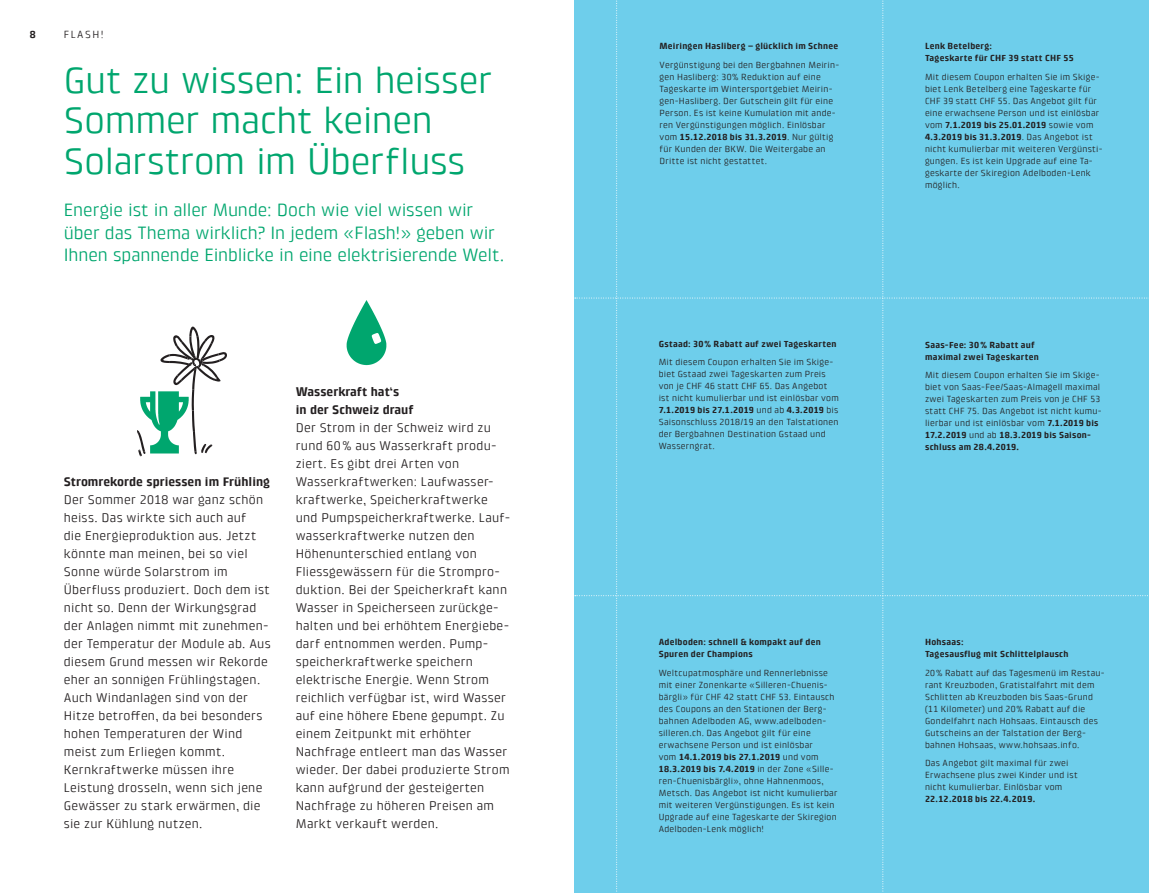
<style>
.page{position:relative;width:1149px;height:893px;background:#fff}
.page>*{position:absolute;margin:0;border:0;box-sizing:border-box;transform-origin:0 0}
.BKW_Headline_25_27pt{font:37.5px/40.5px "Klint Pro";letter-spacing:-.01em;color:#00a66e}
.BKW_Intro_12_15pt_Re{font:18px/22.5px "Klint Pro";letter-spacing:-.005em;color:#00a66e}
.BKW_Copy_8_5_12pt_Re{font:12.75px/18px "Klint Pro";letter-spacing:.02em;color:#231f20}
.BKW_Subheadline_3_8{font:700 12.75px/18px "Klint Pro";color:#231f20}
.t1{font:10.5px "Klint Pro";letter-spacing:.15em;color:#231f20}
.t2{font:700 10.5px "Klint Pro";color:#231f20}
.BKW_Caption_Small_6{font:9px/12px "Klint Pro";letter-spacing:.025em;color:#231f20}
.BKW_Caption_Small_6-2{font:700 9px/12px "Klint Pro";letter-spacing:.025em;color:#231f20}
.s1{font-weight:700}
</style>
<div class="page">
<img style="left:140px;top:391px;width:56px;height:66px">
<img style="left:346px;top:300px;width:41px;height:66px">
<svg style="left:137px;top:430px;width:8px;height:26px"></svg>
<svg style="left:160px;top:326px;width:67px;height:128px"></svg>
<div style="left:574px;top:0;width:575px;height:893px;background:#6eceeb"></div>
<p class="t2" style="left:30px;top:29px;width:7px">8</p>
<p class="t1" style="left:64px;top:29px;width:41px">FLASH!</p>
<p class="BKW_Headline_25_27pt" style="left:64px;top:59px;width:430px">Gut zu wissen: Ein heisser<br>Sommer macht keinen<br>Solarstrom im Überfluss</p>
<p class="BKW_Intro_12_15pt_Re" style="left:64px;top:199px;width:442px">Energie ist in aller Munde: Doch wie viel wissen wir über das Thema wirklich? In jedem «Flash!» geben wir<br>Ihnen spannende Einblicke in eine elektrisierende Welt.</p>
<p class="BKW_Subheadline_3_8" style="left:64px;top:473px;width:208px">Stromrekorde spriessen im Frühling</p>
<p class="BKW_Copy_8_5_12pt_Re" style="left:64px;top:491px;width:208px">Der Sommer 2018 war ganz schön heiss. Das wirkte sich auch auf<br>die Energieproduktion aus. Jetzt könnte man meinen, bei so viel<br>Sonne würde Solarstrom im<br>Überfluss produziert. Doch dem ist nicht so. Denn der Wirkungsgrad der Anlagen nimmt mit zunehmen&shy;der Temperatur der Module ab. Aus diesem Grund messen wir Rekorde eher an sonnigen Frühlingstagen.<br>Auch Windanlagen sind von der<br>Hitze betroffen, da bei besonders hohen Temperaturen der Wind meist zum Erliegen kommt.<br>Kernkraftwerke müssen ihre<br>Leistung drosseln, wenn sich jene<br>Gewässer zu stark erwärmen, die sie zur Kühlung nutzen.</p>
<p class="BKW_Subheadline_3_8" style="left:296px;top:383px;width:119px">Wasserkraft hat‘s<br>in der Schweiz drauf</p>
<p class="BKW_Copy_8_5_12pt_Re" style="left:296px;top:419px;width:216px">Der Strom in der Schweiz wird zu rund 60% aus Wasserkraft produ&shy;ziert. Es gibt drei Arten von<br>Wasserkraftwerken: Laufwasser&shy;kraftwerke, Speicherkraftwerke und Pumpspeicherkraftwerke. Lauf&shy;wasserkraftwerke nutzen den<br>Höhenunterschied entlang von<br>Fliessgewässern für die Strompro&shy;duktion. Bei der Speicherkraft kann<br>Wasser in Speicherseen zurückge&shy;halten und bei erhöhtem Energiebe&shy;darf entnommen werden. Pump&shy;speicherkraftwerke speichern elektrische Energie. Wenn Strom reichlich verfügbar ist, wird Wasser auf eine höhere Ebene gepumpt. Zu einem Zeitpunkt mit erhöhter<br>Nachfrage entleert man das Wasser wieder. Der dabei produzierte Strom kann aufgrund der gesteigerten<br>Nachfrage zu höheren Preisen am<br>Markt verkauft werden.</p>
<p class="BKW_Caption_Small_6-2" style="left:659px;top:40px;width:180px">Meiringen Hasliberg – glücklich im Schnee</p>
<p class="BKW_Caption_Small_6" style="left:659px;top:59px;width:181px">Vergünstigung bei den Bergbahnen Meirin&shy;gen Hasliberg: 30% Reduktion auf eine Tageskarte im Wintersportgebiet Meirin&shy;gen-Hasliberg. Der Gutschein gilt für eine Person. Es ist keine Kumulation mit ande&shy;ren Vergünstigungen möglich. Einlösbar vom <span class="s1">15.12.2018 bis 31.3.2019</span>. Nur gültig für Kunden der BKW. Die Weitergabe an Dritte ist nicht gestattet.</p>
<p class="BKW_Caption_Small_6-2" style="left:658px;top:338px;width:179px">Gstaad: 30% Rabatt auf zwei Tageskarten</p>
<p class="BKW_Caption_Small_6" style="left:658px;top:356px;width:181px">Mit diesem Coupon erhalten Sie im Skige&shy;biet Gstaad zwei Tageskarten zum Preis von je CHF 46 statt CHF 65. Das Angebot ist nicht kumulierbar und ist einlösbar vom <span class="s1">7.1.2019 bis 27.1.2019</span> und ab <span class="s1">4.3.2019</span> bis Saisonschluss 2018/19 an den Talstationen der Bergbahnen Destination Gstaad und Wasserngrat.</p>
<p class="BKW_Caption_Small_6-2" style="left:658px;top:636px;width:163px">Adelboden: schnell &amp; kompakt auf den<br>Spuren der Champions</p>
<p class="BKW_Caption_Small_6" style="left:658px;top:666px;width:180px">Weltcupatmosphäre und Rennerlebnisse mit einer Zonenkarte «Silleren-Chuenis&shy;bärgli» für CHF 42 statt CHF 53. Eintausch des Coupons an den Stationen der Berg&shy;bahnen Adelboden AG, www.adelboden&shy;silleren.ch. Das Angebot gilt für eine erwachsene Person und ist einlösbar<br>vom <span class="s1">14.1.2019 bis 27.1.2019</span> und vom <span class="s1">18.3.2019 bis 7.4.2019</span> in der Zone «Sille&shy;ren-Chuenisbärgli», ohne Hahnenmoos, Metsch. Das Angebot ist nicht kumulierbar mit weiteren Vergünstigungen. Es ist kein Upgrade auf eine Tageskarte der Skiregion Adelboden-Lenk möglich!</p>
<p class="BKW_Caption_Small_6-2" style="left:924px;top:40px;width:150px">Lenk Betelberg:<br>Tageskarte für CHF 39 statt CHF 55</p>
<p class="BKW_Caption_Small_6" style="left:924px;top:71px;width:179px">Mit diesem Coupon erhalten Sie im Skige&shy;biet Lenk Betelberg eine Tageskarte für CHF 39 statt CHF 55. Das Angebot gilt für eine erwachsene Person und ist einlösbar vom <span class="s1">7.1.2019 bis 25.01.2019</span> sowie vom <span class="s1">4.3.2019 bis 31.3.2019</span>. Das Angebot ist nicht kumulierbar mit weiteren Vergünsti&shy;gungen. Es ist kein Upgrade auf eine Ta&shy;geskarte der Skiregion Adelboden-Lenk möglich.</p>
<p class="BKW_Caption_Small_6-2" style="left:924px;top:339px;width:115px">Saas-Fee: 30% Rabatt auf maximal zwei Tageskarten</p>
<p class="BKW_Caption_Small_6" style="left:924px;top:369px;width:178px">Mit diesem Coupon erhalten Sie im Skige&shy;biet von Saas-Fee/Saas-Almagell maximal zwei Tageskarten zum Preis von je CHF 53 statt CHF 75. Das Angebot ist nicht kumu&shy;lierbar und ist einlösbar vom <span class="s1">7.1.2019 bis 17.2.2019</span> und ab <span class="s1">18.3.2019 bis Saison&shy;schluss am 28.4.2019.</span></p>
<p class="BKW_Caption_Small_6-2" style="left:924px;top:636px;width:145px">Hohsaas:<br>Tagesausflug mit Schlittelplausch</p>
<p class="BKW_Caption_Small_6" style="left:924px;top:666px;width:181px">20% Rabatt auf das Tagesmenü im Restau&shy;rant Kreuzboden, Gratistalfahrt mit dem Schlitten ab Kreuzboden bis Saas-Grund (11 Kilometer) und 20% Rabatt auf die Gondelfahrt nach Hohsaas. Eintausch des Gutscheins an der Talstation der Berg&shy;bahnen Hohsaas, www.hohsaas.info.</p>
<p class="BKW_Caption_Small_6" style="left:924px;top:757px;width:154px">Das Angebot gilt maximal für zwei<br>Erwachsene plus zwei Kinder und ist nicht kumulierbar. Einlösbar vom<br><span class="s1">22.12.2018 bis 22.4.2019.</span></p>
</div>
